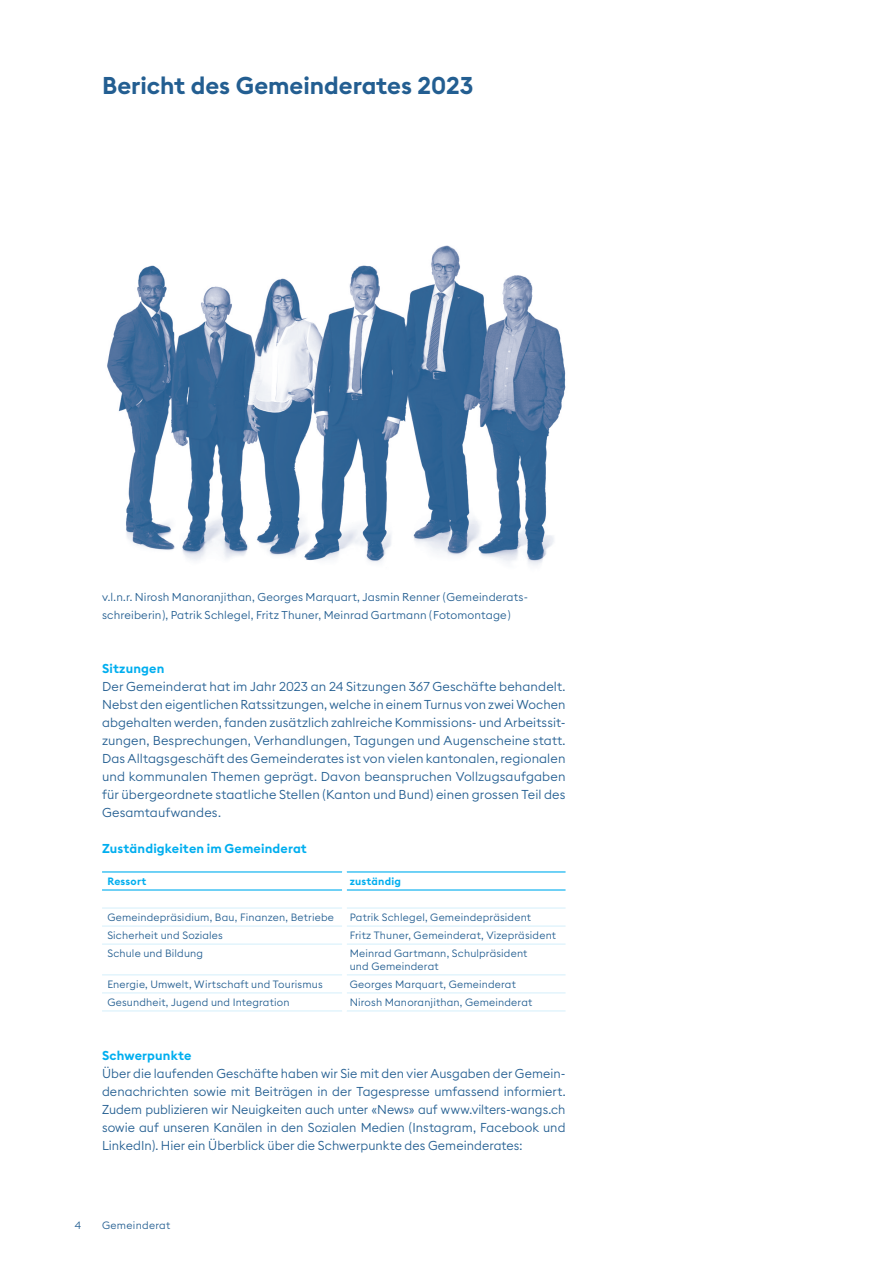
<style>
.page{position:relative;width:893px;height:1263px;background:#fff}
.page>*{position:absolute;margin:0;border:0;box-sizing:border-box;transform-origin:0 0}
.t1{font:600 24px "Euclid Square";color:#235e91}
.t2{font:300 12.75px/18px "Euclid Square";letter-spacing:.005em;color:#235e91;text-align:justify}
.t3{font:600 12.75px "Euclid Square";letter-spacing:.015em;color:#00aeef}
.t4{font:300 11.25px/18px "Euclid Square";letter-spacing:.015em;color:#235e91}
.t5{font:300 10.5px/12.8px "Euclid Square";letter-spacing:.015em;color:#235e91}
.t6{font:600 10.5px "Euclid Square";letter-spacing:.02em;color:#00aeef}
</style>
<div class="page">
<hr style="left:102px;top:926px;width:240px;height:1px;background:#d4effb">
<hr style="left:347px;top:926px;width:219px;height:1px;background:#d4effb">
<hr style="left:102px;top:944px;width:240px;height:1px;background:#d4effb">
<hr style="left:347px;top:944px;width:219px;height:1px;background:#d4effb">
<hr style="left:102px;top:974px;width:240px;height:1px;background:#d4effb">
<hr style="left:347px;top:974px;width:219px;height:1px;background:#d4effb">
<hr style="left:102px;top:992px;width:240px;height:1px;background:#d4effb">
<hr style="left:347px;top:992px;width:219px;height:1px;background:#d4effb">
<hr style="left:102px;top:908px;width:240px;height:1px;background:#d4effb">
<hr style="left:347px;top:908px;width:219px;height:1px;background:#d4effb">
<hr style="left:102px;top:871px;width:240px;height:1px;background:#00aeef">
<hr style="left:347px;top:871px;width:219px;height:1px;background:#00aeef">
<hr style="left:102px;top:889px;width:240px;height:1px;background:#00aeef">
<hr style="left:347px;top:889px;width:219px;height:1px;background:#00aeef">
<hr style="left:102px;top:1010px;width:240px;height:1px;background:#d4effb">
<hr style="left:347px;top:1010px;width:219px;height:1px;background:#d4effb">
<img style="left:107px;top:245px;width:459px;height:321px">
<h1 class="t1" style="left:102px;top:70px;width:373px">Bericht des Gemeinderates 2023</h1>
<p class="t4" style="left:102px;top:588px;width:427px">v.l.n.r. Nirosh Manoranjithan, Georges Marquart, Jasmin Renner ( Gemeinderats&shy;schreiberin ), Patrik Schlegel, Fritz Thuner, Meinrad Gartmann ( Fotomontage )</p>
<p class="t3" style="left:102px;top:661px;width:64px">Sitzungen</p>
<p class="t2" style="left:102px;top:678px;width:465px">Der Gemeinderat hat im Jahr 2023 an 24 Sitzungen 367 Geschäfte behandelt.<br>Nebst den eigentlichen Ratssitzungen, welche in einem Turnus von zwei Wochen abgehalten werden, fanden zusätzlich zahlreiche Kommissions- und Arbeitssit&shy;zungen, Besprechungen, Verhandlungen, Tagungen und Augenscheine statt.<br>Das Alltagsgeschäft des Gemeinderates ist von vielen kantonalen, regionalen und kommunalen Themen geprägt. Davon beanspruchen Vollzugsaufgaben für übergeordnete staatliche Stellen (Kanton und Bund) einen grossen Teil des Gesamtaufwandes.</p>
<p class="t3" style="left:102px;top:841px;width:206px">Zuständigkeiten im Gemeinderat</p>
<p class="t6" style="left:107px;top:874px;width:41px">Ressort</p>
<p class="t6" style="left:350px;top:874px;width:53px">zuständig</p>
<p class="t5" style="left:107px;top:910px;width:228px">Gemeindepräsidium, Bau, Finanzen, Betriebe</p>
<p class="t5" style="left:350px;top:910px;width:183px">Patrik Schlegel, Gemeindepräsident</p>
<p class="t5" style="left:107px;top:928px;width:117px">Sicherheit und Soziales</p>
<p class="t5" style="left:350px;top:928px;width:208px">Fritz Thuner, Gemeinderat, Vizepräsident</p>
<p class="t5" style="left:107px;top:946px;width:97px">Schule und Bildung</p>
<p class="t5" style="left:350px;top:946px;width:179px">Meinrad Gartmann, Schulpräsident und Gemeinderat</p>
<p class="t5" style="left:107px;top:977px;width:217px">Energie, Umwelt, Wirtschaft und Tourismus</p>
<p class="t5" style="left:350px;top:977px;width:168px">Georges Marquart, Gemeinderat</p>
<p class="t5" style="left:107px;top:995px;width:184px">Gesundheit, Jugend und Integration</p>
<p class="t5" style="left:350px;top:995px;width:184px">Nirosh Manoranjithan, Gemeinderat</p>
<p class="t3" style="left:102px;top:1048px;width:91px">Schwerpunkte</p>
<p class="t2" style="left:102px;top:1065px;width:465px;text-align:left">Über die laufenden Geschäfte haben wir Sie mit den vier Ausgaben der Gemein&shy;denachrichten sowie mit Beiträgen in der Tagespresse umfassend informiert.<br>Zudem publizieren wir Neuigkeiten auch unter «News» auf www.vilters-wangs.ch sowie auf unseren Kanälen in den Sozialen Medien (Instagram, Facebook und LinkedIn). Hier ein Überblick über die Schwerpunkte des Gemeinderates:</p>
<p class="t5" style="left:75px;top:1219px;width:8px">4</p>
<p class="t5" style="left:102px;top:1219px;width:70px">Gemeinderat</p>
</div>
